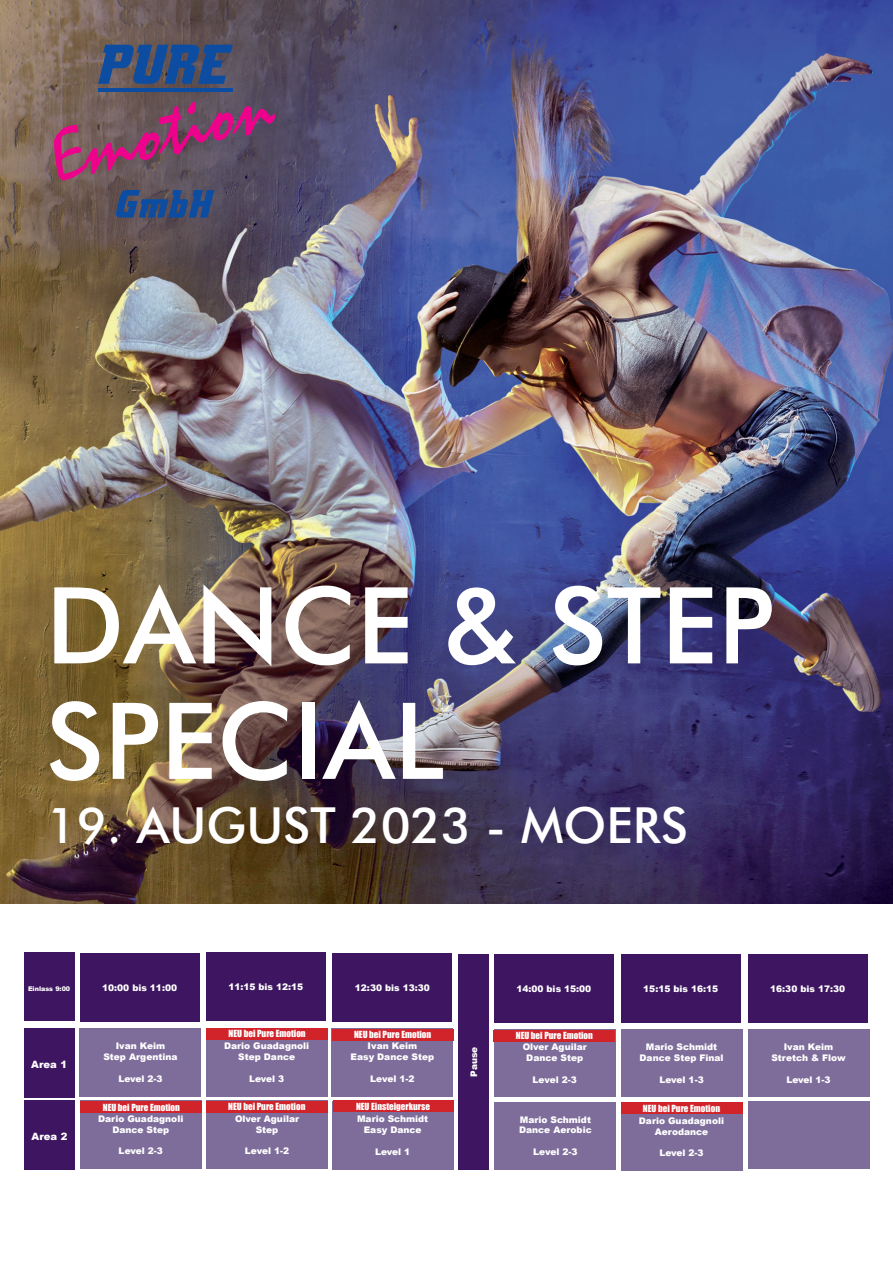
<style>
.page{position:relative;width:893px;height:1263px;background:#fff}
.page>*{position:absolute;margin:0;border:0;box-sizing:border-box;transform-origin:0 0}
.t1{font:500 106.35px/115.5px "Futura BT";color:#fff}
.t2{font:500 49.65px "Futura BT";color:#fff}
.t3{font:900 10.05px "Arial";color:#fff}
.t4{font:900 9px/10.9px "Arial";color:#fff;text-align:center}
.t5{font:9px "Impact";color:#fff}
.t6{font:900 6.45px "Arial";color:#fff}
</style>
<div class="page">
<img style="left:0;top:0;width:893px;height:904px">
<svg style="left:116px;top:190px;width:98px;height:28px;background:#2f4e82"></svg>
<svg style="left:98px;top:45px;width:135px;height:39px;background:#305184"></svg>
<svg style="left:54px;top:102px;width:221px;height:79px;background:#7e4766"></svg>
<hr style="left:98px;top:88px;width:135px;height:3px;background:#0d4da1">
<div style="left:80px;top:1028px;width:121px;height:68px;background:#7e6d9b"></div>
<div style="left:80px;top:1100px;width:121px;height:69px;background:#7e6d9b"></div>
<div style="left:206px;top:1028px;width:121px;height:68px;background:#7e6d9b"></div>
<div style="left:207px;top:1100px;width:121px;height:69px;background:#7e6d9b"></div>
<div style="left:494px;top:1030px;width:121px;height:67px;background:#7e6d9b"></div>
<div style="left:621px;top:1103px;width:121px;height:67px;background:#7e6d9b"></div>
<div style="left:621px;top:1030px;width:121px;height:67px;background:#7e6d9b"></div>
<div style="left:495px;top:1102px;width:121px;height:67px;background:#7e6d9b"></div>
<div style="left:748px;top:1030px;width:121px;height:67px;background:#7e6d9b"></div>
<div style="left:748px;top:1101px;width:121px;height:68px;background:#7e6d9b"></div>
<div style="left:332px;top:1028px;width:121px;height:69px;background:#7e6d9b"></div>
<div style="left:332px;top:1101px;width:121px;height:68px;background:#7e6d9b"></div>
<div style="left:206px;top:952px;width:120px;height:69px;background:#3d1560"></div>
<div style="left:80px;top:953px;width:119px;height:68px;background:#3d1560"></div>
<div style="left:24px;top:952px;width:50px;height:69px;background:#3d1560"></div>
<div style="left:24px;top:1028px;width:50px;height:69px;background:#3d1560"></div>
<div style="left:24px;top:1100px;width:51px;height:70px;background:#3d1560"></div>
<div style="left:458px;top:954px;width:31px;height:216px;background:#3d1560"></div>
<div style="left:494px;top:954px;width:120px;height:69px;background:#3d1560"></div>
<div style="left:748px;top:954px;width:119px;height:69px;background:#3d1560"></div>
<div style="left:333px;top:953px;width:119px;height:68px;background:#3d1560"></div>
<div style="left:621px;top:954px;width:119px;height:69px;background:#3d1560"></div>
<div style="left:332px;top:1029px;width:121px;height:12px;background:#d1232a"></div>
<div style="left:207px;top:1028px;width:121px;height:12px;background:#d1232a"></div>
<div style="left:206px;top:1100px;width:121px;height:12px;background:#d1232a"></div>
<div style="left:333px;top:1100px;width:120px;height:12px;background:#d1232a"></div>
<div style="left:81px;top:1101px;width:121px;height:12px;background:#d1232a"></div>
<div style="left:494px;top:1030px;width:121px;height:12px;background:#d1232a"></div>
<div style="left:621px;top:1102px;width:121px;height:12px;background:#d1232a"></div>
<h1 class="t1" style="left:46px;top:567px;width:730px">DANCE &amp; STEP<br>SPECIAL</h1>
<h2 class="t2" style="left:47px;top:795px;width:643px">19. AUGUST 2023 - MOERS</h2>
<p class="t6" style="left:28px;top:983px;width:44px">Einlass 9:00</p>
<p class="t4" style="left:102px;top:982px;width:76px">10:00 bis 11:00</p>
<p class="t4" style="left:228px;top:981px;width:76px">11:15 bis 12:15</p>
<p class="t4" style="left:355px;top:982px;width:76px">12:30 bis 13:30</p>
<p class="t4" style="left:516px;top:983px;width:76px">14:00 bis 15:00</p>
<p class="t4" style="left:643px;top:983px;width:76px">15:15 bis 16:15</p>
<p class="t4" style="left:770px;top:983px;width:76px">16:30 bis 17:30</p>
<p class="t3" style="left:31px;top:1057px;width:37px">Area 1</p>
<p class="t3" style="left:32px;top:1129px;width:37px">Area 2</p>
<p class="t5" style="left:229px;top:1027px;width:79px">NEU bei Pure Emotion</p>
<p class="t5" style="left:354px;top:1028px;width:79px">NEU bei Pure Emotion</p>
<p class="t4" style="left:224px;top:1040px;width:87px">Dario Guadagnoli<br>Step Dance</p>
<p class="t4" style="left:249px;top:1073px;width:37px">Level 3</p>
<p class="t4" style="left:235px;top:1113px;width:66px">Olver Aguilar<br>Step</p>
<p class="t4" style="left:245px;top:1145px;width:46px">Level 1-2</p>
<p class="t4" style="left:103px;top:1040px;width:76px">Ivan Keim<br>Step Argentina</p>
<p class="t4" style="left:118px;top:1073px;width:46px">Level 2-3</p>
<p class="t4" style="left:98px;top:1113px;width:87px">Dario Guadagnoli<br>Dance Step</p>
<p class="t4" style="left:119px;top:1145px;width:46px">Level 2-3</p>
<p class="t4" style="left:351px;top:1040px;width:85px">Ivan Keim<br>Easy Dance Step</p>
<p class="t4" style="left:370px;top:1073px;width:46px">Level 1-2</p>
<p class="t4" style="left:357px;top:1113px;width:73px">Mario Schmidt<br>Easy Dance</p>
<p class="t4" style="left:375px;top:1146px;width:37px">Level 1</p>
<p class="t5" style="left:103px;top:1100px;width:79px">NEU bei Pure Emotion</p>
<p class="t5" style="left:228px;top:1099px;width:79px">NEU bei Pure Emotion</p>
<p class="t5" style="left:356px;top:1099px;width:75px">NEU Einsteigerkurse</p>
<p class="t4" style="left:468px;top:1077px;width:32px;rotate:-90deg">Pause</p>
<p class="t5" style="left:516px;top:1029px;width:79px">NEU bei Pure Emotion</p>
<p class="t4" style="left:523px;top:1041px;width:66px">Olver Aguilar<br>Dance Step</p>
<p class="t4" style="left:533px;top:1074px;width:46px">Level 2-3</p>
<p class="t4" style="left:519px;top:1113px;width:74px;text-align:left">Mario Schmidt<br>Dance Aerobic</p>
<p class="t4" style="left:533px;top:1146px;width:46px">Level 2-3</p>
<p class="t4" style="left:640px;top:1041px;width:85px">Mario Schmidt<br>Dance Step Final</p>
<p class="t4" style="left:659px;top:1074px;width:46px">Level 1-3</p>
<p class="t5" style="left:643px;top:1101px;width:79px">NEU bei Pure Emotion</p>
<p class="t4" style="left:639px;top:1115px;width:87px">Dario Guadagnoli<br>Aerodance</p>
<p class="t4" style="left:659px;top:1147px;width:46px">Level 2-3</p>
<p class="t4" style="left:771px;top:1041px;width:76px">Ivan Keim<br>Stretch &amp; Flow</p>
<p class="t4" style="left:786px;top:1074px;width:46px">Level 1-3</p>
</div>
